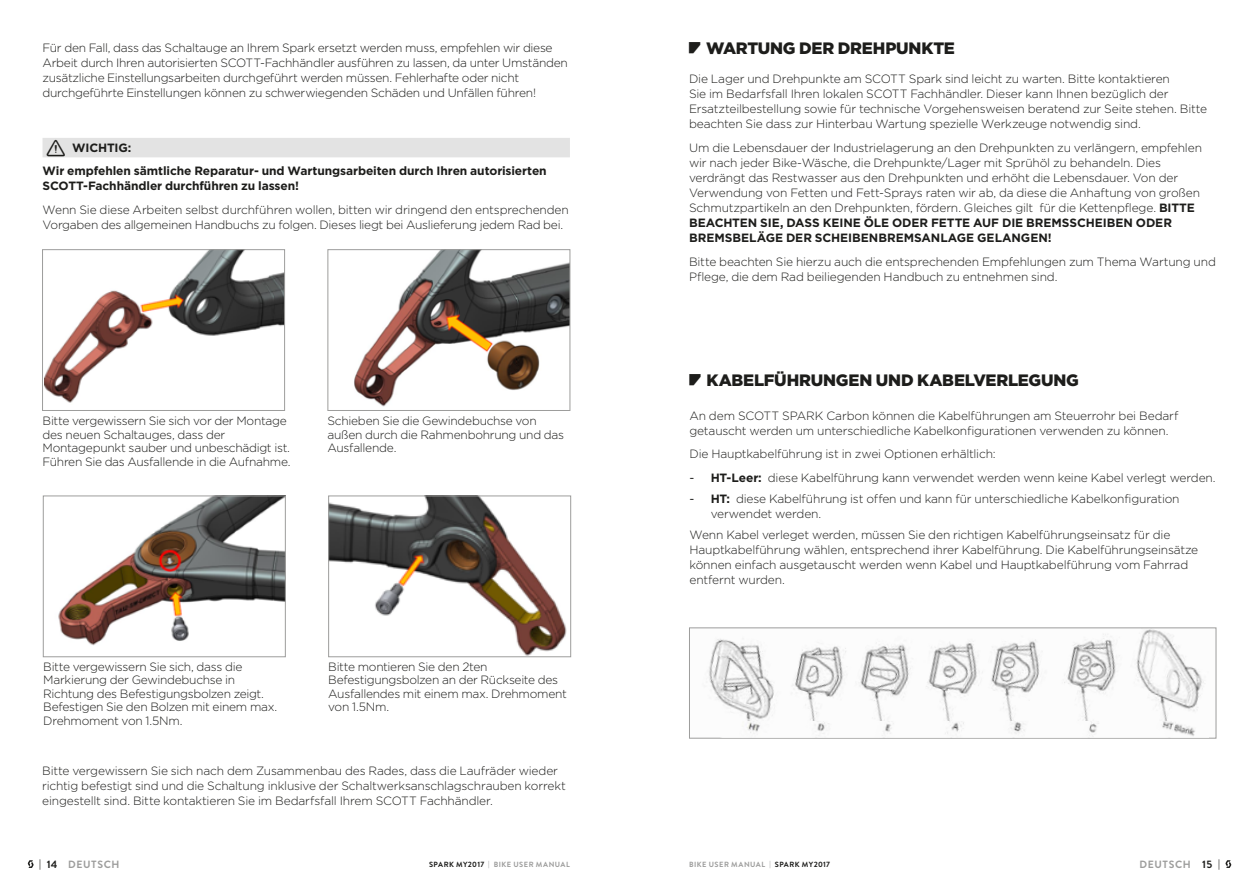
<style>
.page{position:relative;width:1259px;height:893px;background:#fff}
.page>*{position:absolute;margin:0;border:0;box-sizing:border-box;transform-origin:0 0}
.t1{font:900 16.5px "Gotham";letter-spacing:-.01em;color:#1d1d1b}
.t2{font:300 12px/15px "Gotham";letter-spacing:-.02em;color:#1d1d1b}
.t3{font:700 12px/23.2px "Gotham";letter-spacing:-.01em;color:#1d1d1b}
.t4{font:700 10.5px "Brandon Text";letter-spacing:.06em;color:#9d9d9c}
.t5{font:700 10.5px "Brandon Text";color:#1d1d1b}
.t6{font:700 7.5px "Brandon Text";letter-spacing:.065em;color:#9d9d9c}
.s1{font-family:"Warning";font-weight:400;font-size:30px}
.s2{font-family:"manual Point";font-weight:400;font-size:27px}
.s3{font-weight:700}
.s4{font-weight:400}
.s5{color:#1d1d1b}
</style>
<div class="page">
<img style="left:45px;top:251px;width:238px;height:152px">
<div style="left:42px;top:249px;width:243px;height:162px;border:1px solid #9d9d9c"></div>
<img style="left:354px;top:251px;width:214px;height:156px">
<div style="left:327px;top:249px;width:243px;height:162px;border:1px solid #9d9d9c"></div>
<img style="left:58px;top:498px;width:226px;height:148px">
<div style="left:43px;top:496px;width:243px;height:161px;border:1px solid #9d9d9c"></div>
<img style="left:330px;top:498px;width:237px;height:157px">
<div style="left:328px;top:496px;width:243px;height:161px;border:1px solid #9d9d9c"></div>
<img style="left:708px;top:629px;width:497px;height:92px">
<div style="left:689px;top:627px;width:527px;height:112px;border:1px solid #9d9d9c"></div>
<img style="left:696px;top:721px;width:513px;height:17px">
<div style="left:43px;top:138px;width:527px;height:19px;background:#e3e3e3"></div>
<svg style="left:1225px;top:860px;width:6px;height:8px"></svg>
<svg style="left:28px;top:860px;width:6px;height:8px"></svg>
<p class="t2" style="left:43px;top:40px;width:527px">Für den Fall, dass das Schaltauge an Ihrem Spark ersetzt werden muss, empfehlen wir diese Arbeit durch Ihren autorisierten SCOTT-Fachhändler ausführen zu lassen, da unter Umständen zusätzliche Einstellungsarbeiten durchgeführt werden müssen. Fehlerhafte oder nicht durchgeführte Einstellungen können zu schwerwiegenden Schäden und Unfällen führen!</p>
<p class="t3" style="left:43px;top:136px;width:506px;text-indent:4px"><span class="s1">•</span> WICHTIG:<br>Wir empfehlen sämtliche Reparatur- und Wartungsarbeiten durch Ihren autorisierten</p>
<p class="t3" style="left:43px;top:174px;width:258px">SCOTT-Fachhändler durchführen zu lassen!</p>
<p class="t2" style="left:43px;top:202px;width:528px">Wenn Sie diese Arbeiten selbst durchführen wollen, bitten wir dringend den entsprechenden<br>Vorgaben des allgemeinen Handbuchs zu folgen. Dieses liegt bei Auslieferung jedem Rad bei.</p>
<p class="t2" style="left:43px;top:414px;width:250px;line-height:13.5px">Bitte vergewissern Sie sich vor der Montage des neuen Schaltauges, dass der Montagepunkt sauber und unbeschädigt ist.<br>Führen Sie das Ausfallende in die Aufnahme.</p>
<p class="t2" style="left:327px;top:414px;width:238px;line-height:13.5px">Schieben Sie die Gewindebuchse von außen durch die Rahmenbohrung und das<br>Ausfallende.</p>
<p class="t2" style="left:43px;top:659px;width:235px;line-height:13.5px">Bitte vergewissern Sie sich, dass die Markierung der Gewindebuchse in Richtung des Befestigungsbolzen zeigt.<br>Befestigen Sie den Bolzen mit einem max.<br>Drehmoment von 1.5Nm.</p>
<p class="t2" style="left:328px;top:659px;width:240px;line-height:13.5px">Bitte montieren Sie den 2ten<br>Befestigungsbolzen an der Rückseite des<br>Ausfallendes mit einem max. Drehmoment von 1.5Nm.</p>
<p class="t2" style="left:42px;top:763px;width:525px">Bitte vergewissern Sie sich nach dem Zusammenbau des Rades, dass die Laufräder wieder richtig befestigt sind und die Schaltung inklusive der Schaltwerksanschlagschrauben korrekt eingestellt sind. Bitte kontaktieren Sie im Bedarfsfall Ihrem SCOTT Fachhändler.</p>
<h1 class="t1" style="left:689px;top:37px;width:267px"><span class="s2">•</span>WARTUNG DER DREHPUNKTE</h1>
<p class="t2" style="left:689px;top:71px;width:519px">Die Lager und Drehpunkte am SCOTT Spark sind leicht zu warten. Bitte kontaktieren<br>Sie im Bedarfsfall Ihren lokalen SCOTT Fachhändler. Dieser kann Ihnen bezüglich der Ersatzteilbestellung sowie für technische Vorgehensweisen beratend zur Seite stehen. Bitte beachten Sie dass zur Hinterbau Wartung spezielle Werkzeuge notwendig sind.</p>
<p class="t2" style="left:689px;top:140px;width:514px">Um die Lebensdauer der Industrielagerung an den Drehpunkten zu verlängern, empfehlen wir nach jeder Bike-Wäsche, die Drehpunkte/Lager mit Sprühöl zu behandeln. Dies verdrängt das Restwasser aus den Drehpunkten und erhöht die Lebensdauer. Von der Verwendung von Fetten und Fett-Sprays raten wir ab, da diese die Anhaftung von großen Schmutzpartikeln an den Drehpunkten, fördern. Gleiches gilt für die Kettenpflege. <span class="s3">BITTE BEACHTEN SIE, DASS KEINE ÖLE ODER FETTE AUF DIE BREMSSCHEIBEN ODER BREMSBELÄGE DER SCHEIBENBREMSANLAGE GELANGEN!</span></p>
<p class="t2" style="left:689px;top:253px;width:528px">Bitte beachten Sie hierzu auch die entsprechenden Empfehlungen zum Thema Wartung und<br>Pflege, die dem Rad beiliegenden Handbuch zu entnehmen sind.</p>
<h1 class="t1" style="left:689px;top:369px;width:391px"><span class="s2">•</span>KABELFÜHRUNGEN UND KABELVERLEGUNG</h1>
<p class="t2" style="left:689px;top:408px;width:490px">An dem SCOTT SPARK Carbon können die Kabelführungen am Steuerrohr bei Bedarf getauscht werden um unterschiedliche Kabelkonfigurationen verwenden zu können.</p>
<p class="t2" style="left:689px;top:446px;width:308px">Die Hauptkabelführung ist in zwei Optionen erhältlich:</p>
<p class="t2" style="left:689px;top:470px;width:528px"><span class="s4">-</span> <span class="s3">HT-Leer:</span> diese Kabelführung kann verwendet werden wenn keine Kabel verlegt werden.</p>
<p class="t2" style="left:710px;top:491px;width:470px;text-indent:-21px"><span class="s4">-</span> <span class="s3">HT:</span> diese Kabelführung ist offen und kann für unterschiedliche Kabelkonfiguration verwendet werden.</p>
<p class="t2" style="left:689px;top:527px;width:510px">Wenn Kabel verleget werden, müssen Sie den richtigen Kabelführungseinsatz für die Hauptkabelführung wählen, entsprechend ihrer Kabelführung. Die Kabelführungseinsätze können einfach ausgetauscht werden wenn Kabel und Hauptkabelführung vom Fahrrad entfernt wurden.</p>
<p class="t5" style="left:39px;top:857px;width:20px">| 14</p>
<p class="t6" style="left:429px;top:859px;width:142px"><span class="s5">SPARK MY2017</span> | BIKE USER MANUAL</p>
<p class="t6" style="left:689px;top:859px;width:142px">BIKE USER MANUAL | <span class="s5">SPARK MY2017</span></p>
<p class="t5" style="left:1202px;top:857px;width:19px">15 |</p>
<p class="t4" style="left:68px;top:857px;width:53px">DEUTSCH</p>
<p class="t4" style="left:1139px;top:857px;width:53px">DEUTSCH</p>
</div>
